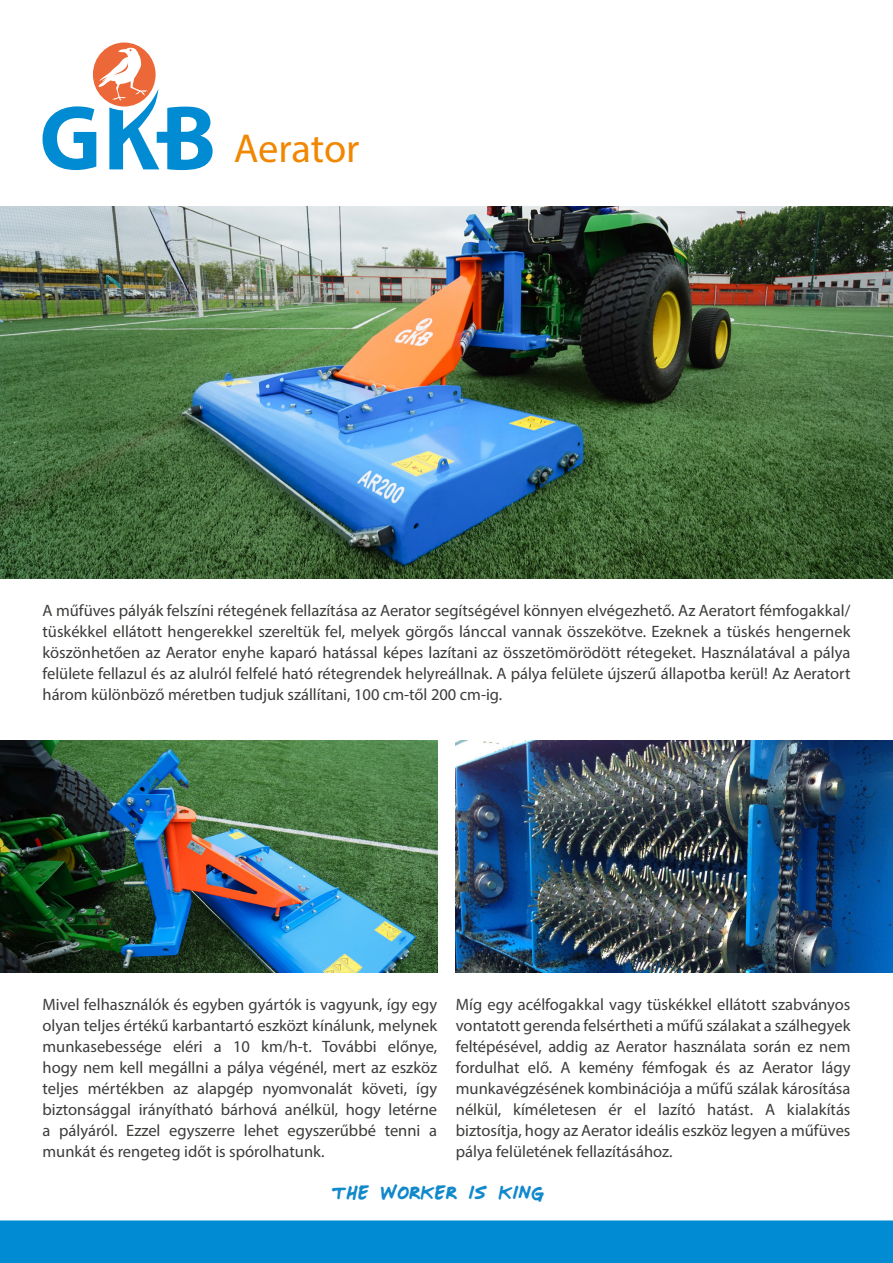
<style>
.page{position:relative;width:893px;height:1263px;background:#fff}
.page>*{position:absolute;margin:0;border:0;box-sizing:border-box;transform-origin:0 0}
.t1{font:40.5px "Myriad Pro";letter-spacing:-.005em;color:#f18700}
.t2{font:27px "Mr Marcoozie MEDIUM";color:#1289cb}
.t3{font:16.5px/21px "Myriad Pro";color:#3c3c3b;text-align:justify}
</style>
<div class="page">
<div style="left:0;top:1220px;width:893px;height:43px;background:#008bd2"></div>
<div style="left:93px;top:43px;width:63px;height:64px;background:#ec6839;border-radius:50%"></div>
<svg style="left:43px;top:47px;width:170px;height:123px"></svg>
<img style="left:0;top:741px;width:437px;height:232px">
<img style="left:456px;top:741px;width:437px;height:232px">
<img style="left:0;top:206px;width:893px;height:373px">
<h1 class="t1" style="left:234px;top:124px;width:127px">Aerator</h1>
<p class="t3" style="left:43px;top:600px;width:809px">A műfüves pályák felszíni rétegének fellazítása az Aerator segítségével könnyen elvégezhető. Az Aeratort fémfogakkal/ tüskékkel ellátott hengerekkel szereltük fel, melyek görgős lánccal vannak összekötve. Ezeknek a tüskés hengernek köszönhetően az Aerator enyhe kaparó hatással képes lazítani az összetömörödött rétegeket. Használatával a pálya felülete fellazul és az alulról felfelé ható rétegrendek helyreállnak. A pálya felülete újszerű állapotba kerül! Az Aeratort három különböző méretben tudjuk szállítani, 100 cm-től 200 cm-ig.</p>
<p class="t3" style="left:43px;top:994px;width:396px">Mivel felhasználók és egyben gyártók is vagyunk, így egy olyan teljes értékű karbantartó eszközt kínálunk, melynek munkasebessége eléri a 10 km/h-t. További előnye, hogy nem kell megállni a pálya végénél, mert az eszköz teljes mértékben az alapgép nyomvonalát követi, így biztonsággal irányítható bárhová anélkül, hogy letérne a pályáról. Ezzel egyszerre lehet egyszerűbbé tenni a munkát és rengeteg időt is spórolhatunk.</p>
<p class="t3" style="left:456px;top:994px;width:396px">Míg egy acélfogakkal vagy tüskékkel ellátott szabványos vontatott gerenda felsértheti a műfű szálakat a szálhegyek feltépésével, addig az Aerator használata során ez nem fordulhat elő. A kemény fémfogak és az Aerator lágy munkavégzésének kombinációja a műfű szálak károsítása nélkül, kíméletesen ér el lazító hatást. A kialakítás biztosítja, hogy az Aerator ideális eszköz legyen a műfüves pálya felületének fellazításához.</p>
<h2 class="t2" style="left:332px;top:1178px;width:214px">the worker is king</h2>
</div>
